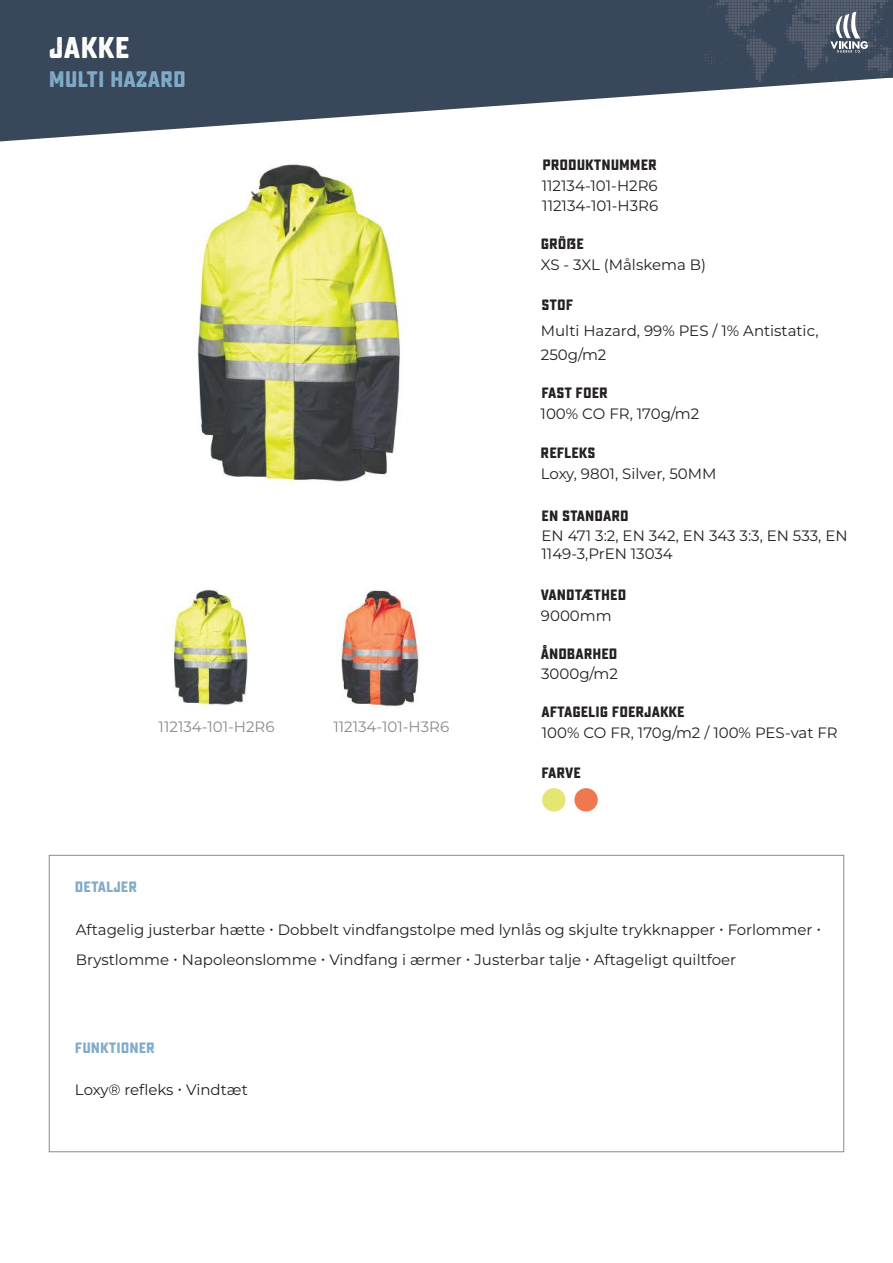
<style>
.page{position:relative;width:893px;height:1263px;background:#fff}
.page>*{position:absolute;margin:0;border:0;box-sizing:border-box;transform-origin:0 0}
.t1{font:30px "Sucrose Bold One";color:#fff}
.t2{font:22.5px "Sucrose Bold One";color:#81abca}
.t3{font:15px/20.2px "Montserrat";color:#231f20}
.t4{font:15px "Sucrose Bold One";color:#231f20}
.t5{font:15px "Montserrat";color:#888a8a}
.t6{font:15px "Sucrose Bold One";color:#81abca}
</style>
<div class="page">
<svg style="left:0;top:0;width:802px;height:141px;fill:#384759"></svg>
<img style="left:702px;top:0;width:191px;height:84px">
<svg style="left:830px;top:11px;width:38px;height:42px"></svg>
<div style="left:542px;top:788px;width:24px;height:23px;background:#e4e572;border-radius:50%"></div>
<div style="left:574px;top:788px;width:24px;height:23px;background:#f0784f;border-radius:50%"></div>
<img style="left:166px;top:590px;width:82px;height:119px">
<img style="left:197px;top:164px;width:210px;height:324px">
<img style="left:336px;top:590px;width:84px;height:120px">
<h1 class="t1" style="left:49px;top:30px;width:83px">JAKKE</h1>
<h2 class="t2" style="left:49px;top:66px;width:139px">MULTI HAZARD</h2>
<p class="t5" style="left:159px;top:719px;width:117px">112134-101-H2R6</p>
<p class="t5" style="left:333px;top:719px;width:117px">112134-101-H3R6</p>
<p class="t6" style="left:75px;top:878px;width:64px">DETALJER</p>
<p class="t4" style="left:542px;top:156px;width:116px">PRODUKTNUMMER</p>
<p class="t3" style="left:542px;top:176px;width:118px">112134-101-H2R6<br>112134-101-H3R6</p>
<p class="t4" style="left:541px;top:235px;width:45px">GRÖßE</p>
<p class="t3" style="left:541px;top:255px;width:167px">XS - 3XL (Målskema B)</p>
<p class="t4" style="left:541px;top:296px;width:33px">STOF</p>
<p class="t3" style="left:541px;top:319px;width:279px;line-height:24px">Multi Hazard, 99% PES / 1% Antistatic,<br>250g/m2</p>
<p class="t4" style="left:541px;top:384px;width:68px">FAST FOER</p>
<p class="t3" style="left:541px;top:404px;width:160px">100% CO FR, 170g/m2</p>
<p class="t4" style="left:541px;top:444px;width:56px">REFLEKS</p>
<p class="t3" style="left:541px;top:464px;width:177px">Loxy, 9801, Silver, 50MM</p>
<p class="t4" style="left:541px;top:507px;width:89px">EN STANDARD</p>
<p class="t3" style="left:541px;top:527px;width:308px;line-height:18px">EN 471 3:2, EN 342, EN 343 3:3, EN 533, EN<br>1149-3,PrEN 13034</p>
<p class="t4" style="left:541px;top:586px;width:87px">VANDTÆTHED</p>
<p class="t3" style="left:541px;top:606px;width:72px">9000mm</p>
<p class="t4" style="left:541px;top:645px;width:78px">ÅNDBARHED</p>
<p class="t3" style="left:541px;top:664px;width:78px">3000g/m2</p>
<p class="t4" style="left:541px;top:703px;width:145px">AFTAGELIG FOERJAKKE</p>
<p class="t3" style="left:542px;top:723px;width:298px">100% CO FR, 170g/m2 / 100% PES-vat FR</p>
<p class="t4" style="left:541px;top:764px;width:41px">FARVE</p>
<p class="t3" style="left:76px;top:916px;width:747px;line-height:30px">Aftagelig justerbar hætte • Dobbelt vindfangstolpe med lynlås og skjulte trykknapper • Forlommer •<br>Brystlomme • Napoleonslomme • Vindfang i ærmer • Justerbar talje • Aftageligt quiltfoer</p>
<p class="t6" style="left:75px;top:1039px;width:81px">FUNKTIONER</p>
<p class="t3" style="left:75px;top:1080px;width:174px">Loxy® refleks • Vindtæt</p>
</div>
